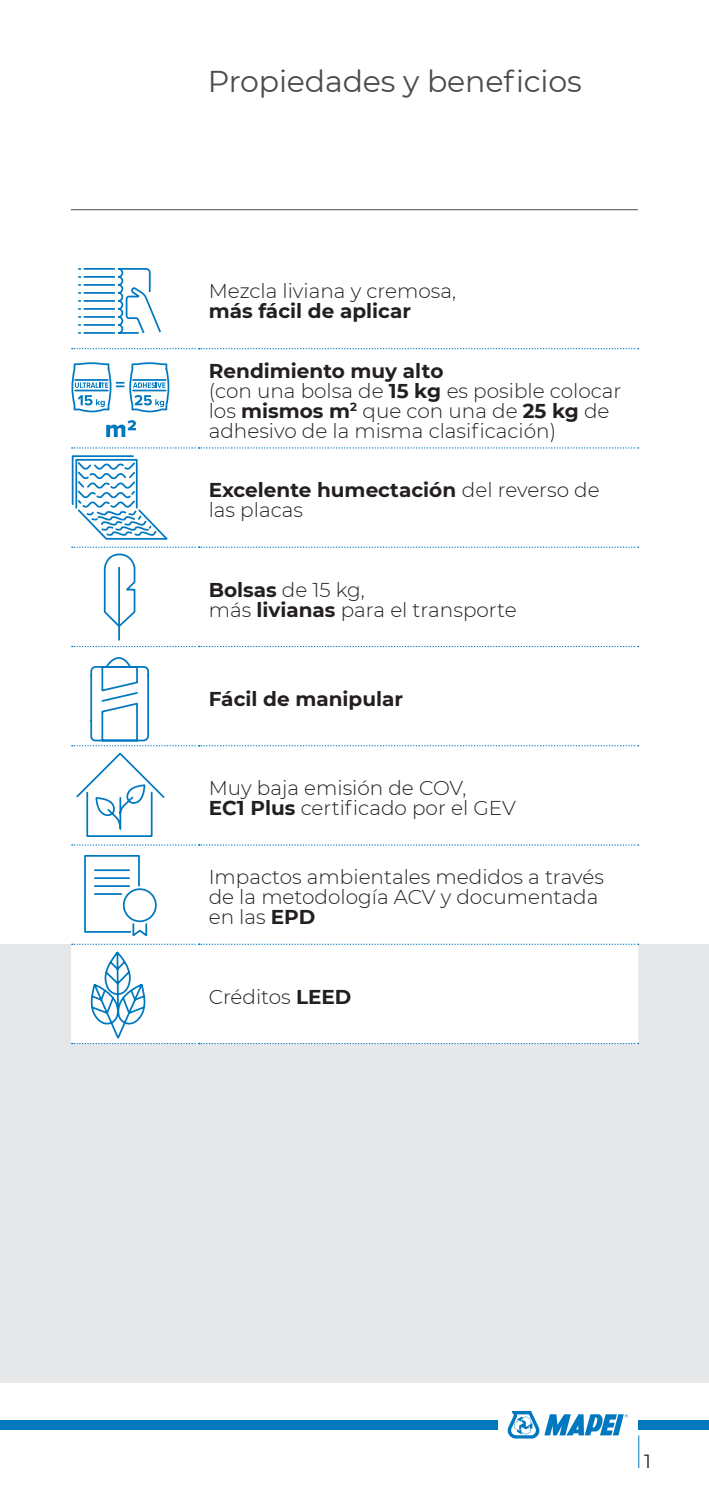
<style>
.page{position:relative;width:709px;height:1489px;background:#fff}
.page>*{position:absolute;margin:0;border:0;box-sizing:border-box;transform-origin:0 0}
.t1{font:30px "Montserrat";letter-spacing:-.005em;color:#4b4c4d}
.t2{font:300 20px/20px "Montserrat";color:#231f20}
.t3{font:700 20px "Montserrat";color:#231f20}
.t4{font:19px "Montserrat";color:#231f20}
.s1{font-weight:700}
</style>
<div class="page">
<svg style="left:507px;top:1411px;width:121px;height:27px"></svg>
<div style="left:638px;top:1419px;width:71px;height:10px;background:#0078c0"></div>
<hr style="left:638px;top:1435px;width:1px;height:32px;background:#0078c0">
<div style="left:0;top:1419px;width:497px;height:10px;background:#0078c0"></div>
<div style="left:0;top:944px;width:709px;height:438px;background:#e6e7e9"></div>
<hr style="left:71px;top:209px;width:567px;height:1px;background:#4b4c4d">
<svg style="left:71px;top:268px;width:567px;height:775px"></svg>
<svg style="left:72px;top:348px;width:566px;height:1px"></svg>
<svg style="left:72px;top:447px;width:566px;height:1px"></svg>
<hr style="left:84px;top:292px;width:31px;height:2px;background:#0078c0">
<hr style="left:84px;top:284px;width:31px;height:2px;background:#0078c0">
<hr style="left:84px;top:276px;width:31px;height:2px;background:#0078c0">
<hr style="left:84px;top:268px;width:31px;height:2px;background:#0078c0">
<hr style="left:84px;top:332px;width:31px;height:2px;background:#0078c0">
<hr style="left:84px;top:324px;width:31px;height:2px;background:#0078c0">
<hr style="left:84px;top:316px;width:31px;height:2px;background:#0078c0">
<hr style="left:84px;top:308px;width:31px;height:2px;background:#0078c0">
<hr style="left:84px;top:300px;width:31px;height:2px;background:#0078c0">
<svg style="left:117px;top:268px;width:45px;height:67px"></svg>
<svg style="left:71px;top:454px;width:100px;height:86px"></svg>
<hr style="left:118px;top:567px;width:2px;height:73px;background:#0078c0">
<svg style="left:72px;top:546px;width:566px;height:82px"></svg>
<div style="left:72px;top:950px;width:566px;height:95px;background:#fff"></div>
<svg style="left:72px;top:646px;width:566px;height:298px"></svg>
<svg style="left:71px;top:361px;width:99px;height:52px"></svg>
<svg style="left:106px;top:420px;width:30px;height:17px"></svg>
<p class="t1" style="left:208px;top:61px;width:375px">Propiedades y beneficios</p>
<p class="t2" style="left:209px;top:281px;width:249px">Mezcla liviana y cremosa,</p>
<p class="t3" style="left:209px;top:297px;width:204px">más fácil de aplicar</p>
<p class="t2" style="left:209px;top:360px;width:414px"><span class="s1">Rendimiento muy alto<br></span>(con una bolsa de <span class="s1">15 kg</span> es posible colocar</p>
<p class="t2" style="left:209px;top:400px;width:402px">los <span class="s1">mismos m</span><sup>2</sup> que con una de <span class="s1">25 kg</span> de</p>
<p class="t2" style="left:209px;top:420px;width:349px">adhesivo de la misma clasificación)</p>
<p class="t2" style="left:209px;top:479px;width:392px"><span class="s1">Excelente humectación</span> del reverso de las placas</p>
<p class="t2" style="left:209px;top:578px;width:309px"><span class="s1">Bolsas</span> de 15 kg,<br>más <span class="s1">livianas</span> para el transporte</p>
<p class="t3" style="left:209px;top:684px;width:196px">Fácil de manipular</p>
<p class="t2" style="left:209px;top:777px;width:259px">Muy baja emisión de COV,</p>
<p class="t2" style="left:209px;top:797px;width:308px"><span class="s1">EC1 Plus</span> certificado por el GEV</p>
<p class="t2" style="left:209px;top:866px;width:396px">Impactos ambientales medidos a través de la metodología ACV y documentada</p>
<p class="t2" style="left:209px;top:906px;width:108px">en las <span class="s1">EPD</span></p>
<p class="t2" style="left:209px;top:985px;width:144px">Créditos <span class="s1">LEED</span></p>
<p class="t4" style="left:644px;top:1447px;width:8px">1</p>
</div>
